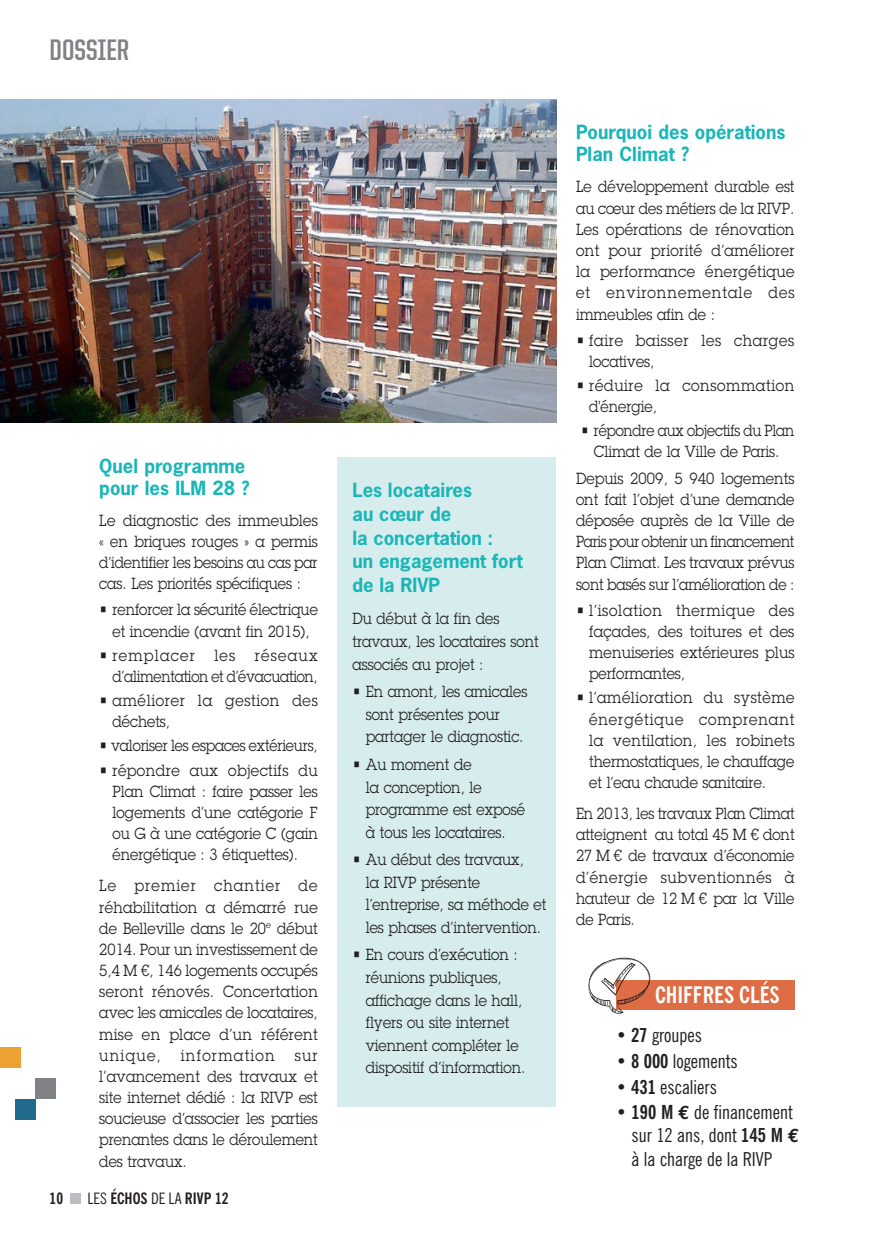
<style>
.page{position:relative;width:869px;height:1241px;background:#fff}
.page>*{position:absolute;margin:0;border:0;box-sizing:border-box;transform-origin:0 0}
.t1{font:700 29.75px "United Sans Cond";color:#808285}
.t2{font:700 condensed 22.75px "News Gothic BT";color:#fff}
.t3{font:condensed 19.25px/23.1px "News Gothic BT";color:#231f20}
.t4{font:700 18.38px/23.6px "News Gothic";color:#1ab6b7}
.t5{font:15.75px/21.2px "Lubalin Graph Std";color:#231f20;text-align:justify;scale:.92 1}
.t6{font:15.75px/22.6px "Lubalin Graph Std";color:#231f20;scale:.9 1}
.t7{font:15.75px/21.2px "Lubalin Graph Std";color:#231f20;text-align:justify;scale:.89 1}
.t8{font:15.75px/21.2px "Lubalin Graph Std";color:#231f20;text-align:justify;scale:.91 1}
.t9{font:15.75px/21.2px "Lubalin Graph Std";letter-spacing:.045em;color:#231f20;scale:.92 1}
.t10{font:15.75px/21.2px "Lubalin Graph Std";color:#231f20;text-align:center;scale:.88 1}
.t11{font:700 condensed 15.75px "News Gothic BT";color:#231f20}
.t12{font:15.75px "Lubalin Graph Std";letter-spacing:.085em;color:#231f20;scale:.92 1}
.s1{font-weight:400}
.s2{font-weight:700}
.s3{font-family:"Euro Mono Std";font-weight:700;font-stretch:normal}
</style>
<div class="page">
<div style="left:70px;top:1192px;width:11px;height:11px;background:#bcbdc0"></div>
<div style="left:337px;top:457px;width:219px;height:649px;background:#d7eded"></div>
<img style="left:0;top:99px;width:556px;height:323px">
<div style="left:35px;top:1078px;width:21px;height:20px;background:#808285"></div>
<div style="left:0;top:1046px;width:20px;height:21px;background:#eea133"></div>
<div style="left:15px;top:1098px;width:20px;height:21px;background:#1f6a8d"></div>
<div style="left:615px;top:979px;width:179px;height:30px;background:#de6c45"></div>
<svg style="left:588px;top:957px;width:63px;height:57px"></svg>
<h1 class="t1" style="left:50px;top:34px;width:81px">DOSSIER</h1>
<p class="t4" style="left:99px;top:454px;width:152px;line-height:22.2px">Quel programme pour les ILM 28 ?</p>
<p class="t5" style="left:99px;top:509px;width:239px">Le diagnostic des immeubles « en briques rouges » a permis d’identifier les besoins au cas par cas. Les priorités spécifiques :</p>
<p class="t6" style="left:99px;top:599px;width:244px;line-height:21.2px;text-align:center">• renforcer la sécurité électrique et incendie (avant fin 2015),</p>
<p class="t5" style="left:99px;top:644px;width:239px;text-align:right">• remplacer les réseaux d’alimentation et d’évacuation,</p>
<p class="t9" style="left:112px;top:689px;width:224px;text-indent:-13px">• améliorer la gestion des déchets,</p>
<p class="t7" style="left:99px;top:735px;width:247px">• valoriser les espaces extérieurs,</p>
<p class="t5" style="left:112px;top:759px;width:224px;text-indent:-13px">• répondre aux objectifs du Plan Climat : faire passer les logements d’une catégorie F ou G à une catégorie C (gain énergétique : 3 étiquettes).</p>
<p class="t5" style="left:99px;top:874px;width:239px">Le premier chantier de réhabilitation a démarré rue de Belleville dans le 20<sup>e</sup> début 2014. Pour un investissement de 5,4 M €, 146 logements occupés seront rénovés. Concertation avec les amicales de locataires, mise en place d’un référent unique,</p>
<p class="t12" style="left:181px;top:1045px;width:103px">information</p>
<p class="t5" style="left:99px;top:1044px;width:239px;text-indent:195px">sur l’avancement des travaux et site internet dédié : la RIVP est soucieuse d’associer les parties prenantes dans le déroulement des travaux.</p>
<p class="t11" style="left:50px;top:1188px;width:15px">10</p>
<p class="t11" style="left:87px;top:1188px;width:142px"><span class="s1">LES</span> ÉCHOS <span class="s1">DE LA</span> RIVP 12</p>
<p class="t4" style="left:352px;top:478px;width:172px">Les locataires<br>au cœur de<br>la concertation :<br>un engagement fort de la RIVP</p>
<p class="t6" style="left:352px;top:607px;width:208px">Du début à la fin des travaux, les locataires sont associés au projet :</p>
<p class="t6" style="left:365px;top:680px;width:181px;text-indent:-13px">• En amont, les amicales sont présentes pour partager le diagnostic.</p>
<p class="t6" style="left:365px;top:752px;width:178px;text-indent:-13px">• Au moment de<br>la conception, le programme est exposé à tous les locataires.</p>
<p class="t6" style="left:365px;top:848px;width:202px;text-indent:-13px">• Au début des travaux,<br>la RIVP présente l’entreprise, sa méthode et les phases d’intervention.</p>
<p class="t6" style="left:365px;top:943px;width:179px;text-indent:-13px">• En cours d’exécution : réunions publiques, affichage dans le hall, flyers ou site internet viennent compléter le dispositif d’information.</p>
<p class="t4" style="left:575px;top:121px;width:211px;line-height:22.2px">Pourquoi des opérations<br>Plan Climat ?</p>
<p class="t6" style="left:575px;top:176px;width:244px;line-height:21.2px;text-align:justify">Le développement durable est au cœur des métiers de la RIVP.<br>Les opérations de rénovation ont pour priorité d’améliorer la performance énergétique et environnementale des immeubles afin de :</p>
<p class="t9" style="left:589px;top:329px;width:224px;text-indent:-13px">• faire baisser les charges locatives,</p>
<p class="t9" style="left:589px;top:374px;width:224px;text-indent:-13px">• réduire la consommation d'énergie,</p>
<p class="t10" style="left:580px;top:420px;width:244px">• répondre aux objectifs du Plan<br>Climat de la Ville de Paris.</p>
<p class="t8" style="left:575px;top:467px;width:241px">Depuis 2009, 5 940 logements ont fait l’objet d’une demande déposée auprès de la Ville de Paris pour obtenir un financement Plan Climat. Les travaux prévus sont basés sur l’amélioration de :</p>
<p class="t5" style="left:589px;top:599px;width:225px;text-indent:-13px">• l’isolation thermique des façades, des toitures et des menuiseries extérieures plus performantes,</p>
<p class="t5" style="left:589px;top:687px;width:224px;text-indent:-13px">• l’amélioration du système énergétique comprenant la ventilation, les robinets thermostatiques, le chauffage et l’eau chaude sanitaire.</p>
<p class="t7" style="left:575px;top:802px;width:247px">En 2013, les travaux Plan Climat atteignent au total 45 M € dont 27 M € de travaux d’économie d’énergie subventionnés à hauteur de 12 M € par la Ville de Paris.</p>
<h2 class="t2" style="left:654px;top:980px;width:126px">CHIFFRES CLÉS</h2>
<p class="t3" style="left:615px;top:1023px;width:88px"><span class="s2">• 27</span> groupes</p>
<p class="t3" style="left:615px;top:1049px;width:123px"><span class="s2">• 8 000</span> logements</p>
<p class="t3" style="left:615px;top:1074px;width:103px"><span class="s2">• 431</span> escaliers</p>
<p class="t3" style="left:631px;top:1100px;width:169px;text-indent:-16px">• <span class="s2">190 M</span> <span class="s3">€</span> de financement sur 12 ans, dont <span class="s2">145 M</span> <span class="s3">€ </span>à la charge de la RIVP</p>
</div>
